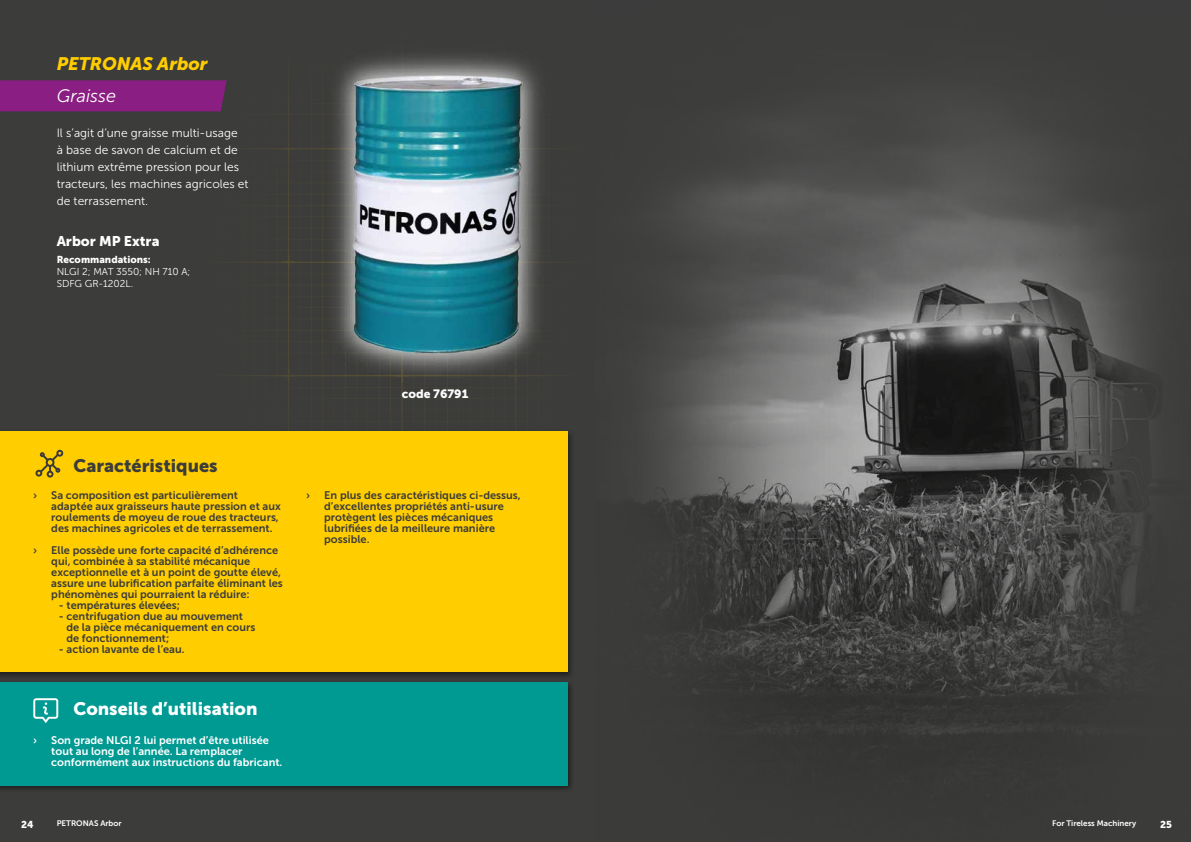
<style>
.page{position:relative;width:1191px;height:842px;background:#3c3c3b}
.page>*{position:absolute;margin:0;border:0;box-sizing:border-box;transform-origin:0 0}
.t1{font:18px "Museo Sans 900";color:#fff}
.t2{font:18px "Museo Sans 900";color:#3c3c3b}
.t3{font:italic 18px "Museo Sans 900";color:#ffcd00}
.t4{font:italic 18px "Museo Sans 300";color:#fff}
.t5{font:14px "Museo Sans 900";color:#fff}
.t6{font:12px/17px "Museo Sans 300";color:#fff}
.t7{font:12px "Museo Sans 900";color:#fff}
.t8{font:11px/11px "Museo Sans 700";color:#3c3c3b}
.t9{font:11px/11px "Museo Sans 700";color:#fff}
.t10{font:10px/12px "Museo Sans 300";color:#fff}
.t11{font:10px "Museo Sans 900";color:#fff}
.t12{font:8px "Museo Sans 700";color:#fff}
</style>
<div class="page">
<img style="left:645px;top:100px;width:505px;height:636px">
<div style="left:0;top:428px;width:575px;height:252px;background:#000;opacity:.5"></div>
<div style="left:0;top:431px;width:567px;height:241px;background:#ffcd00"></div>
<div style="left:0;top:679px;width:575px;height:115px;background:#000;opacity:.5"></div>
<div style="left:0;top:682px;width:567px;height:103px;background:#009a93"></div>
<div style="left:0;top:80px;width:227px;height:31px;background:#8a1e82"></div>
<img style="left:316px;top:55px;width:235px;height:330px">
<svg style="left:33px;top:698px;width:25px;height:25px"></svg>
<svg style="left:35px;top:450px;width:28px;height:28px"></svg>
<h1 class="t3" style="left:57px;top:54px;width:152px">PETRONAS Arbor</h1>
<h1 class="t4" style="left:57px;top:86px;width:61px">Graisse</h1>
<p class="t6" style="left:57px;top:125px;width:193px">Il s’agit d’une graisse multi-usage<br>à base de savon de calcium et de lithium extrême pression pour les tracteurs, les machines agricoles et de terrassement.</p>
<p class="t5" style="left:57px;top:233px;width:104px">Arbor MP Extra</p>
<p class="t11" style="left:57px;top:254px;width:96px">Recommandations:</p>
<p class="t10" style="left:57px;top:266px;width:135px">NLGI 2; MAT 3550; NH 710 A;<br>SDFG GR-1202L.</p>
<p class="t7" style="left:402px;top:387px;width:68px">code 76791</p>
<h1 class="t2" style="left:73px;top:455px;width:146px">Caractéristiques</h1>
<p class="t8" style="left:33px;top:490px;width:5px">›</p>
<p class="t8" style="left:51px;top:490px;width:231px">Sa composition est particulièrement adaptée aux graisseurs haute pression et aux roulements de moyeu de roue des tracteurs, des machines agricoles et de terrassement.</p>
<p class="t8" style="left:33px;top:545px;width:5px">›</p>
<p class="t8" style="left:51px;top:545px;width:233px">Elle possède une forte capacité d’adhérence qui, combinée à sa stabilité mécanique exceptionnelle et à un point de goutte élevé, assure une lubrification parfaite éliminant les phénomènes qui pourraient la réduire:</p>
<p class="t8" style="left:59px;top:600px;width:123px">- températures élevées;</p>
<p class="t8" style="left:66px;top:611px;width:190px;text-indent:-8px">- centrifugation due au mouvement de la pièce mécaniquement en cours de fonctionnement;</p>
<p class="t8" style="left:59px;top:644px;width:127px">- action lavante de l’eau.</p>
<h1 class="t1" style="left:73px;top:698px;width:186px">Conseils d’utilisation</h1>
<p class="t9" style="left:33px;top:735px;width:5px">›</p>
<p class="t9" style="left:51px;top:735px;width:232px">Son grade NLGI 2 lui permet d’être utilisée tout au long de l’année. La remplacer conformément aux instructions du fabricant.</p>
<p class="t8" style="left:306px;top:490px;width:5px">›</p>
<p class="t8" style="left:324px;top:490px;width:198px">En plus des caractéristiques ci-dessus, d’excellentes propriétés anti-usure protègent les pièces mécaniques lubrifiées de la meilleure manière possible.</p>
<p class="t11" style="left:21px;top:818px;width:14px">24</p>
<p class="t12" style="left:57px;top:819px;width:66px">PETRONAS Arbor</p>
<p class="t12" style="left:1052px;top:819px;width:86px">For Tireless Machinery</p>
<p class="t11" style="left:1160px;top:818px;width:13px">25</p>
</div>
